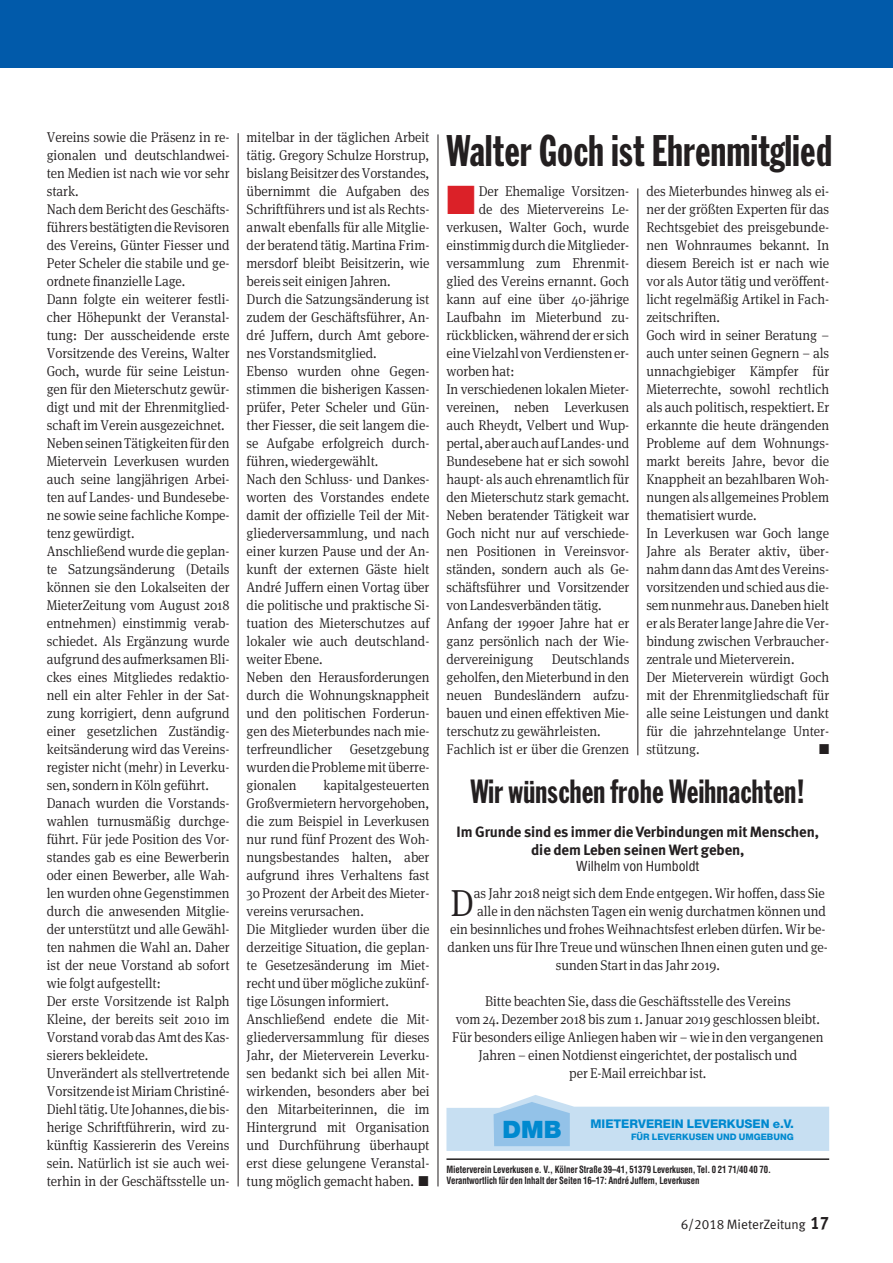
<style>
.page{position:relative;width:893px;height:1263px;background:#fff}
.page>*{position:absolute;margin:0;border:0;box-sizing:border-box;transform-origin:0 0}
.t1{font:43.5px "Franklin Gothic Extra Cond";letter-spacing:.01em;color:#231f20}
.t2{font:300 37.8px "Meta Serif OT";color:#231f20;scale:.94 1}
.t3{font:33px "Franklin Gothic Extra Cond";letter-spacing:.01em;color:#231f20}
.t4{font:700 15px/18px "VZ Meta LF";letter-spacing:-.005em;color:#231f20;text-align:center}
.t5{font:300 14.25px/18px "Meta Serif OT";letter-spacing:-.005em;color:#231f20;scale:.94 1}
.t6{font:14.25px "Zapf Dingbats";color:#231f20;scale:.94 1}
.t7{font:13.5px "VZ Meta LF";color:#231f20}
.t8{font:condensed 13.5px "Helvetica";color:#231f20}
.t9{font:800 12px "Helvetica Neue";color:#0089cf}
.t10{font:700 condensed 9.75px/11.4px "Helvetica";letter-spacing:-.01em;color:#231f20;scale:.9 1}
.t11{font:800 9px "Helvetica Neue";color:#0089cf}
.s1{color:#db2128}
.s2{font-weight:900;font-size:24px}
.s3{font-weight:700;font-size:18px}
</style>
<div class="page">
<div style="left:0;top:0;width:893px;height:67px;background:#015aaa"></div>
<svg style="left:446px;top:1095px;width:383px;height:56px"></svg>
<hr style="left:446px;top:1158px;width:383px;height:2px;background:#231f20">
<hr style="left:438px;top:134px;width:1px;height:1052px;background:#231f20">
<hr style="left:238px;top:133px;width:1px;height:1053px;background:#231f20">
<hr style="left:638px;top:188px;width:1px;height:567px;background:#231f20">
<p class="t5" style="left:47px;top:129px;width:196px">Vereins sowie die Präsenz in re&shy;gionalen und deutschlandwei&shy;ten Medien ist nach wie vor sehr stark.<br>Nach dem Bericht des Geschäfts&shy;führersbestätigtendieRevisoren des Vereins, Günter Fiesser und<br>Peter Scheler die stabile und ge&shy;ordnete finanzielle Lage.<br>Dann folgte ein weiterer festli&shy;cher Höhepunkt der Veranstal&shy;tung: Der ausscheidende erste<br>Vorsitzende des Vereins, Walter<br>Goch, wurde für seine Leistun&shy;gen für den Mieterschutz gewür&shy;digt und mit der Ehrenmitglied&shy;schaft im Verein ausgezeichnet.<br>NebenseinenTätigkeitenfürden<br>Mietervein Leverkusen wurden auch seine langjährigen Arbei&shy;ten auf Landes- und Bundesebe&shy;ne sowie seine fachliche Kompe&shy;tenz gewürdigt.<br>Anschließend wurde die geplan&shy;te Satzungsänderung (Details können sie den Lokalseiten der<br>MieterZeitung vom August 2018 entnehmen) einstimmig verab&shy;schiedet. Als Ergänzung wurde aufgrund des aufmerksamenBli&shy;ckes eines Mitgliedes redaktio&shy;nell ein alter Fehler in der Sat&shy;zung korrigiert, denn aufgrund einer gesetzlichen Zuständig&shy;keitsänderung wird das Vereins&shy;register nicht (mehr) in Leverku&shy;sen, sondern in Köln geführt.<br>Danach wurden die Vorstands&shy;wahlen turnusmäßig durchge&shy;führt. Für jede Position des Vor&shy;standes gab es eine Bewerberin oder einen Bewerber, alle Wah&shy;len wurden ohne Gegenstimmen durch die anwesenden Mitglie&shy;der unterstützt und alle Gewähl&shy;ten nahmen die Wahl an. Daher ist der neue Vorstand ab sofort wie folgt aufgestellt:<br>Der erste Vorsitzende ist Ralph<br>Kleine, der bereits seit 2010 im<br>Vorstand vorab das Amt des Kas&shy;sierers bekleidete.<br>Unverändert als stellvertretende<br>Vorsitzende ist Miriam Christiné-<br>Diehltätig.Ute Johannes,diebis&shy;herige Schriftführerin, wird zu&shy;künftig Kassiererin des Vereins sein. Natürlich ist sie auch wei&shy;terhin in der Geschäftsstelle un-</p>
<p class="t5" style="left:247px;top:129px;width:196px">mitelbar in der täglichen Arbeit tätig. Gregory Schulze Horstrup, bislangBeisitzerdesVorstandes, übernimmt die Aufgaben des<br>Schriftführers und ist als Rechts&shy;anwalt ebenfalls für alle Mitglie&shy;der beratend tätig. Martina Frim&shy;mersdorf bleibt Beisitzerin, wie bereis seit einigen Jahren.<br>Durch die Satzungsänderung ist zudem der Geschäftsführer, An&shy;dré Juffern, durch Amt gebore&shy;nes Vorstandsmitglied.<br>Ebenso wurden ohne Gegen&shy;stimmen die bisherigen Kassen&shy;prüfer, Peter Scheler und Gün&shy;ther Fiesser, die seit langem die&shy;se Aufgabe erfolgreich durch&shy;führen, wiedergewählt.<br>Nach den Schluss- und Dankes&shy;worten des Vorstandes endete damit der offizielle Teil der Mit&shy;gliederversammlung, und nach einer kurzen Pause und der An&shy;kunft der externen Gäste hielt<br>André Juffern einen Vortag über die politische und praktische Si&shy;tuation des Mieterschutzes auf lokaler wie auch deutschland&shy;weiter Ebene.<br>Neben den Herausforderungen durch die Wohnungsknappheit und den politischen Forderun&shy;gen des Mieterbundes nach mie&shy;terfreundlicher Gesetzgebung wurdendieProblememitüberre&shy;gionalen</p>
<h1 class="t1" style="left:446px;top:135px;width:387px">Walter Goch ist Ehrenmitglied</h1>
<p class="t5" style="left:446px;top:183px;width:196px"><span class="s1">■</span> Der Ehemalige Vorsitzen-</p>
<p class="t5" style="left:646px;top:183px;width:196px">des Mieterbundes hinweg als ei&shy;ner der größten Experten für das<br>Rechtsgebiet des preisgebunde&shy;nen Wohnraumes bekannt. In diesem Bereich ist er nach wie vor als Autor tätig und veröffent&shy;licht regelmäßig Artikel in Fach&shy;zeitschriften.<br>Goch wird in seiner Beratung – auch unter seinen Gegnern – als unnachgiebiger Kämpfer für<br>Mieterrechte, sowohl rechtlich als auch politisch, respektiert. Er erkannte die heute drängenden<br>Probleme auf dem Wohnungs&shy;markt bereits Jahre, bevor die<br>Knappheit an bezahlbaren Woh&shy;nungen als allgemeines Problem thematisiert wurde.<br>In Leverkusen war Goch lange<br>Jahre als Berater aktiv, über&shy;nahm danndasAmt desVereins&shy;vorsitzenden und schied aus die&shy;semnunmehr aus.Danebenhielt er alsBeraterlange Jahre dieVer&shy;bindung zwischen Verbraucher&shy;zentrale und Mieterverein.<br>Der Mieterverein würdigt Goch mit der Ehrenmitgliedschaft für alle seine Leistungen und dankt für die jahrzehntelange Unter&shy;stützung.</p>
<p class="t5" style="left:479px;top:201px;width:162px">de des Mietervereins Le-</p>
<p class="t5" style="left:446px;top:219px;width:196px">verkusen, Walter Goch, wurde</p>
<p class="t5" style="left:446px;top:237px;width:196px">einstimmig durchdie Mitglieder-</p>
<p class="t5" style="left:446px;top:255px;width:196px">versammlung zum Ehrenmit-</p>
<p class="t5" style="left:446px;top:273px;width:196px">glied des Vereins ernannt. Goch</p>
<p class="t5" style="left:446px;top:291px;width:196px">kann auf eine über 40-jährige</p>
<p class="t5" style="left:446px;top:309px;width:196px">Laufbahn im Mieterbund zu-</p>
<p class="t5" style="left:446px;top:327px;width:196px">rückblicken, während der er sich</p>
<p class="t5" style="left:446px;top:345px;width:196px">eineVielzahlvonVerdienstener-</p>
<p class="t5" style="left:446px;top:363px;width:74px">worben hat:</p>
<p class="t5" style="left:446px;top:381px;width:196px">In verschiedenen lokalen Mieter-</p>
<p class="t5" style="left:446px;top:399px;width:196px">vereinen, neben Leverkusen</p>
<p class="t5" style="left:446px;top:417px;width:196px">auch Rheydt, Velbert und Wup-</p>
<p class="t5" style="left:446px;top:435px;width:196px">pertal,aberauchaufLandes-und</p>
<p class="t5" style="left:446px;top:453px;width:196px">Bundesebene hat er sich sowohl</p>
<p class="t5" style="left:446px;top:471px;width:196px">haupt- als auch ehrenamtlich für</p>
<p class="t5" style="left:446px;top:489px;width:196px">den Mieterschutz stark gemacht.</p>
<p class="t5" style="left:446px;top:507px;width:196px">Neben beratender Tätigkeit war</p>
<p class="t5" style="left:446px;top:525px;width:196px">Goch nicht nur auf verschiede-</p>
<p class="t5" style="left:446px;top:543px;width:196px">nen Positionen in Vereinsvor-</p>
<p class="t5" style="left:446px;top:561px;width:196px">ständen, sondern auch als Ge-</p>
<p class="t5" style="left:446px;top:579px;width:196px">schäftsführer und Vorsitzender</p>
<p class="t5" style="left:446px;top:597px;width:167px">von Landesverbänden tätig.</p>
<p class="t5" style="left:446px;top:615px;width:196px">Anfang der 1990er Jahre hat er</p>
<p class="t5" style="left:446px;top:633px;width:196px">ganz persönlich nach der Wie-</p>
<p class="t5" style="left:446px;top:651px;width:94px">dervereinigung</p>
<p class="t5" style="left:446px;top:651px;width:196px;text-indent:105px">Deutschlands geholfen, den Mieterbund in den neuen Bundesländern aufzu&shy;bauen und einen effektiven Mie&shy;terschutz zu gewährleisten.<br>Fachlich ist er über die Grenzen</p>
<p class="t6" style="left:819px;top:741px;width:12px">■</p>
<p class="t5" style="left:247px;top:777px;width:196px;text-indent:77px">kapitalgesteuerten<br>Großvermietern hervorgehoben, die zum Beispiel in Leverkusen nur rund fünf Prozent des Woh&shy;nungsbestandes halten, aber aufgrund ihres Verhaltens fast<br>30 Prozent der Arbeit des Mieter&shy;vereins verursachen.<br>Die Mitglieder wurden über die derzeitige Situation, die geplan&shy;te Gesetzesänderung im Miet&shy;recht und über mögliche zukünf&shy;tige Lösungen informiert.<br>Anschließend endete die Mit&shy;gliederversammlung für dieses<br>Jahr, der Mieterverein Leverku&shy;sen bedankt sich bei allen Mit&shy;wirkenden, besonders aber bei den Mitarbeiterinnen, die im<br>Hintergrund mit Organisation und Durchführung überhaupt erst diese gelungene Veranstal&shy;tung möglich gemacht haben. ■</p>
<h3 class="t3" style="left:470px;top:780px;width:336px">Wir wünschen frohe Weihnachten!</h3>
<p class="t4" style="left:457px;top:823px;width:364px">Im Grunde sind es immer die Verbindungen mit Menschen, die dem Leben seinen Wert geben,</p>
<p class="t8" style="left:576px;top:859px;width:125px">Wilhelm von Humboldt</p>
<h2 class="t2" style="left:451px;top:889px;width:27px">D</h2>
<p class="t5" style="left:474px;top:885px;width:375px">as Jahr 2018 neigt sich dem Ende entgegen. Wir hoffen, dass Sie</p>
<p class="t5" style="left:477px;top:903px;width:373px">alle in den nächsten Tagen ein wenig durchatmen können und</p>
<p class="t5" style="left:450px;top:921px;width:401px">ein besinnliches und frohes Weihnachtsfest erleben dürfen. Wir be-</p>
<p class="t5" style="left:448px;top:939px;width:406px">danken uns für Ihre Treue und wünschen Ihnen einen guten und ge-</p>
<p class="t5" style="left:556px;top:957px;width:176px">sunden Start in das Jahr 2019.</p>
<p class="t5" style="left:452px;top:993px;width:396px;text-align:center">Bitte beachten Sie, dass die Geschäftsstelle des Vereins<br>vom 24. Dezember 2018 bis zum 1. Januar 2019 geschlossen bleibt.<br>Für besonders eilige Anliegen haben wir – wie in den vergangenen Jahren – einen Notdienst eingerichtet, der postalisch und<br>per E-Mail erreichbar ist.</p>
<p class="t9" style="left:502px;top:1119px;width:293px"><span class="s2">DMB</span> MIETERVEREIN LEVERKUSEN e.V.</p>
<p class="t11" style="left:631px;top:1134px;width:164px">FÜR LEVERKUSEN UND UMGEBUNG</p>
<p class="t10" style="left:446px;top:1163px;width:362px">Mieterverein Leverkusen e. V., Kölner Straße 39–41, 51379 Leverkusen, Tel. 0 21 71/40 40 70.<br>Verantwortlich für den Inhalt der Seiten 16–17: André Juffern, Leverkusen</p>
<p class="t7" style="left:681px;top:1216px;width:150px">6/2018 MieterZeitung <span class="s3">17</span></p>
</div>
